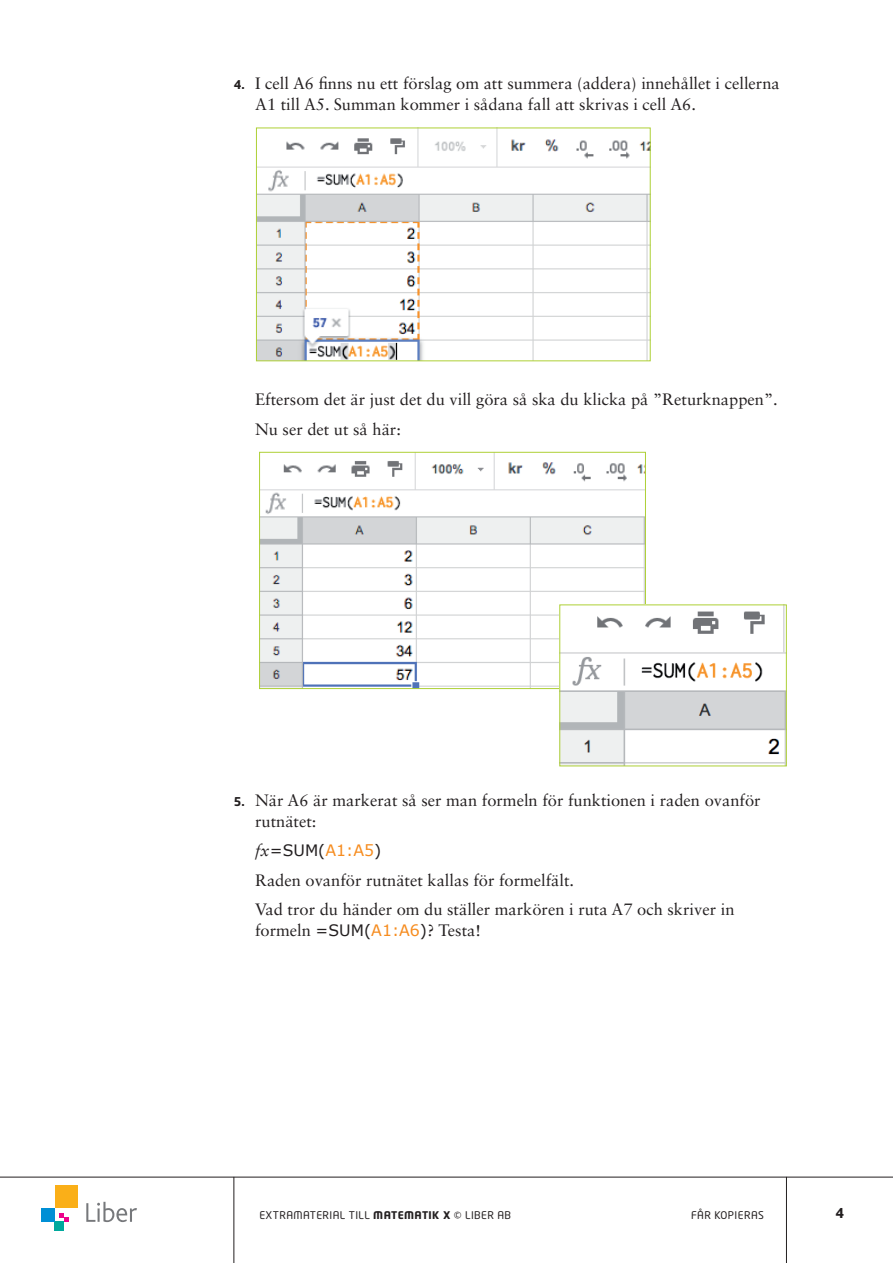
<style>
.page{position:relative;width:893px;height:1263px;background:#fff}
.page>*{position:absolute;margin:0;border:0;box-sizing:border-box;transform-origin:0 0}
.t1{font:16.5px/21px "Sabon LT Std";color:#231f20}
.t2{font:15.75px "Verdana";color:#231f20}
.t3{font:700 13.5px "Neo Tech Std";color:#231f20}
.t4{font:10.5px "Neo Tech Std";letter-spacing:.04em;color:#231f20}
.s1{font-family:"Neo Tech Std";font-weight:700;font-size:12px}
.s2{font-family:"Sabon LT Std";font-style:italic;font-size:16.5px}
.s3{color:#f68c1f}
.s4{font-family:"Verdana";font-size:15.75px}
.s5{font-family:"Verdana";font-size:15.75px;color:#f68c1f}
.s6{font-weight:700}
</style>
<div class="page">
<hr style="left:0;top:1177px;width:893px;height:1px;background:#231f20">
<hr style="left:234px;top:1177px;width:1px;height:86px;background:#231f20">
<hr style="left:786px;top:1177px;width:1px;height:86px;background:#231f20">
<div style="left:55px;top:1222px;width:9px;height:9px;background:#00a99d"></div>
<div style="left:41px;top:1208px;width:14px;height:14px;background:#008fd5"></div>
<div style="left:55px;top:1185px;width:22px;height:23px;background:#faaf18"></div>
<svg style="left:59px;top:1213px;width:9px;height:9px"></svg>
<svg style="left:86px;top:1202px;width:51px;height:20px"></svg>
<img style="left:258px;top:130px;width:391px;height:229px">
<div style="left:256px;top:128px;width:395px;height:233px;border:1px solid #aed036"></div>
<img style="left:261px;top:454px;width:383px;height:233px">
<div style="left:259px;top:452px;width:387px;height:237px;border:1px solid #aed036"></div>
<img style="left:561px;top:606px;width:224px;height:158px">
<div style="left:559px;top:604px;width:228px;height:162px;border:1px solid #aed036"></div>
<p class="t1" style="left:255px;top:73px;width:526px;text-indent:-21px"><span class="s1">4.</span> I cell A6 finns nu ett förslag om att summera (addera) innehållet i cellerna<br>A1 till A5. Summan kommer i sådana fall att skrivas i cell A6.</p>
<p class="t1" style="left:255px;top:385px;width:524px;line-height:29.5px">Eftersom det är just det du vill göra så ska du klicka på ”Returknappen”.<br>Nu ser det ut så här:</p>
<p class="t1" style="left:255px;top:789px;width:507px;text-indent:-21px"><span class="s1">5.</span> När A6 är markerat så ser man formeln för funktionen i raden ovanför rutnätet:</p>
<p class="t2" style="left:255px;top:840px;width:128px"><span class="s2">fx</span>=SUM(<span class="s3">A1:A5</span>)</p>
<p class="t1" style="left:255px;top:865px;width:481px;line-height:29.5px">Raden ovanför rutnätet kallas för formelfält.<br>Vad tror du händer om du ställer markören i ruta A7 och skriver in</p>
<p class="t1" style="left:255px;top:920px;width:227px">formeln <span class="s4">=SUM(</span><span class="s5">A1:A6</span><span class="s4">)</span>? Testa!</p>
<p class="t4" style="left:259px;top:1208px;width:253px">EXTRAMATERIAL TILL <span class="s6">MATEMATIK X</span> © LIBER AB</p>
<p class="t4" style="left:691px;top:1208px;width:74px">FÅR KOPIERAS</p>
<p class="t3" style="left:835px;top:1204px;width:10px">4</p>
</div>
